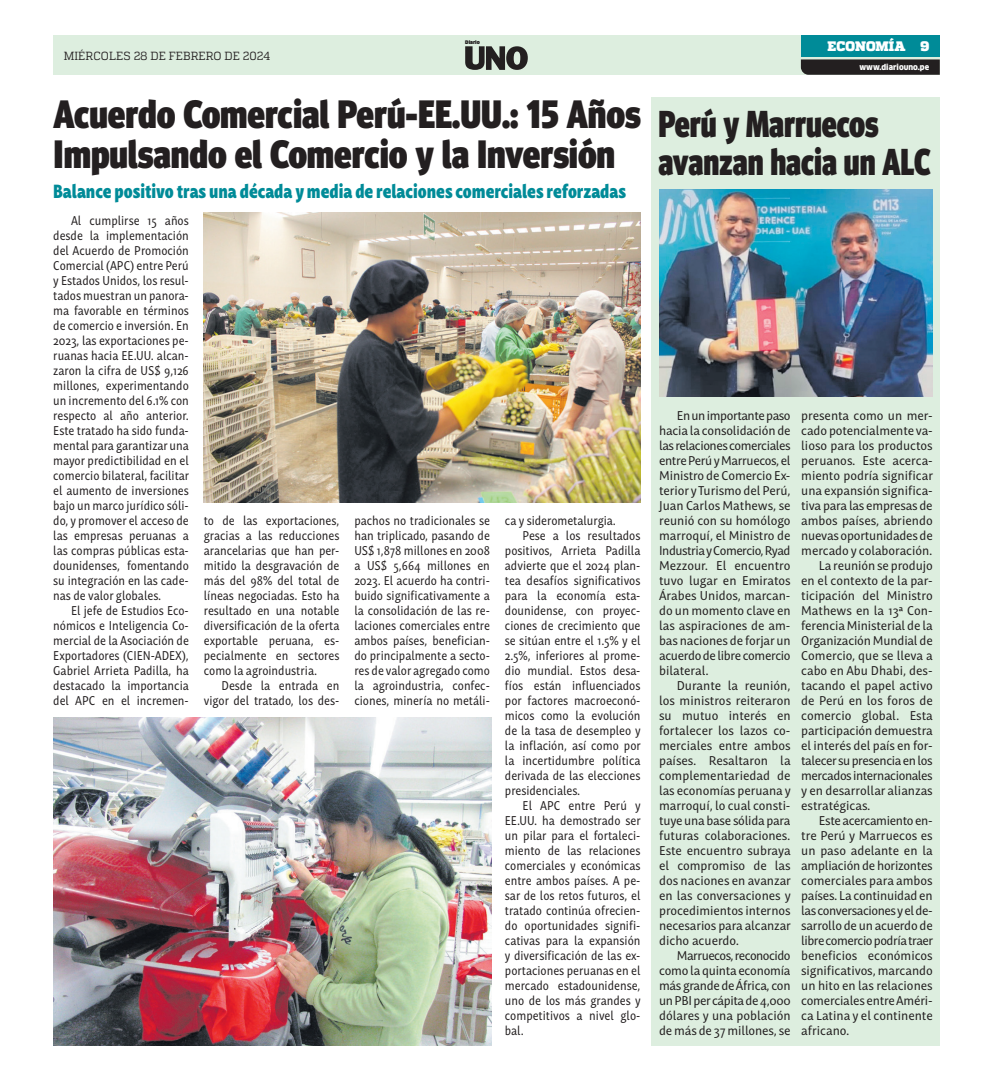
<style>
.page{position:relative;width:993px;height:1081px;background:#fff}
.page>*{position:absolute;margin:0;border:0;box-sizing:border-box;transform-origin:0 0}
.TITULAR{font:900 39.62px/40px "Meta Head OT";color:#231f20;scale:.89 1}
.TITULAR_SECUNDARIO_GRID{font:900 37.5px/37.5px "Meta Head OT";color:#231f20;scale:.8 1}
.t1{font:900 18.75px "Mastro Sans";color:#008b98;scale:.82 1}
.t2{font:900 13.75px "Quadon";color:#fff}
.TEXTO_NOTA{font:12.5px/15px "Mastro Sans";color:#231f20;text-align:justify;scale:.88 1}
.TEXTO_NOTA-2{font:12.5px/15px "Mastro Sans";color:#231f20;text-align:justify;scale:.95 1}
.t3{font:11.75px "Quadon";color:#231f20;scale:.95 1}
.t4{font:900 7.88px "Clan Pro";color:#fff;scale:.95 1}
.t5{font:900 4.88px "Clan Pro";letter-spacing:-.01em;color:#231f20}
</style>
<div class="page">
<div style="left:53px;top:35px;width:886px;height:40px;background:#ddeedf"></div>
<div style="left:800px;top:35px;width:139px;height:22px;background:#008b98"></div>
<svg style="left:800px;top:59px;width:139px;height:16px;background:#2d2a2a"></svg>
<svg style="left:465px;top:46px;width:62px;height:24px"></svg>
<div style="left:651px;top:97px;width:288px;height:948px;background:#ddeedf"></div>
<img style="left:659px;top:190px;width:273px;height:206px">
<img style="left:204px;top:212px;width:436px;height:291px">
<img style="left:53px;top:717px;width:438px;height:328px">
<p class="t3" style="left:64px;top:49px;width:218px">MIÉRCOLES 28 DE FEBRERO DE 2024</p>
<p class="t5" style="left:465px;top:40px;width:16px">Diario</p>
<p class="t2" style="left:827px;top:38px;width:79px">ECONOMÍA</p>
<p class="t2" style="left:920px;top:38px;width:10px">9</p>
<p class="t4" style="left:859px;top:62px;width:75px">www.diariouno.pe</p>
<p class="TITULAR" style="left:54px;top:94px;width:661px">Acuerdo Comercial Perú-EE.UU.: 15 Años<br>Impulsando el Comercio y la Inversión</p>
<p class="TITULAR_SECUNDARIO_GRID" style="left:658px;top:104px;width:341px">Perú y Marruecos avanzan hacia un ALC</p>
<p class="t1" style="left:53px;top:175px;width:700px">Balance positivo tras una década y media de relaciones comerciales reforzadas</p>
<p class="TEXTO_NOTA" style="left:53px;top:212px;width:156px;text-indent:18px">Al cumplirse 15 años desde la implementación del Acuerdo de Promoción Comercial (APC) entre Perú y Estados Unidos, los resul&shy;tados muestran un panora&shy;ma favorable en términos de comercio e inversión. En 2023, las exportaciones pe&shy;ruanas hacia EE.UU. alcan&shy;zaron la cifra de US$ 9,126 millones, experimentando un incremento del 6.1% con respecto al año anterior.<br>Este tratado ha sido funda&shy;mental para garantizar una mayor predictibilidad en el comercio bilateral, facilitar el aumento de inversiones bajo un marco jurídico sóli&shy;do, y promover el acceso de las empresas peruanas a las compras públicas esta&shy;dounidenses, fomentando su integración en las cade&shy;nas de valor globales.</p>
<p class="TEXTO_NOTA" style="left:53px;top:602px;width:155px;text-indent:18px">El jefe de Estudios Eco&shy;nómicos e Inteligencia Co&shy;mercial de la Asociación de Exportadores (CIEN-ADEX), Gabriel Arrieta Padilla, ha destacado la importancia del APC en el incremen-</p>
<p class="TEXTO_NOTA" style="left:204px;top:512px;width:155px">to de las exportaciones, gracias a las reducciones arancelarias que han per&shy;mitido la desgravación de más del 98% del total de líneas negociadas. Esto ha resultado en una notable diversificación de la oferta exportable peruana, es&shy;pecialmente en sectores como la agroindustria.</p>
<p class="TEXTO_NOTA" style="left:204px;top:677px;width:155px;text-align:right">Desde la entrada en vigor del tratado, los des-</p>
<p class="TEXTO_NOTA" style="left:354px;top:512px;width:155px">pachos no tradicionales se han triplicado, pasando de US$ 1,878 millones en 2008 a US$ 5,664 millones en 2023. El acuerdo ha contri&shy;buido significativamente a la consolidación de las re&shy;laciones comerciales entre ambos países, benefician&shy;do principalmente a secto&shy;res de valor agregado como la agroindustria, confec&shy;ciones, minería no metáli-</p>
<p class="TEXTO_NOTA" style="left:504px;top:512px;width:128px">ca y siderometalurgia.</p>
<p class="TEXTO_NOTA" style="left:504px;top:527px;width:156px;text-indent:18px">Pese a los resultados positivos, Arrieta Padilla advierte que el 2024 plan&shy;tea desafíos significativos para la economía esta&shy;dounidense, con proyec&shy;ciones de crecimiento que se sitúan entre el 1.5% y el 2.5%, inferiores al prome&shy;dio mundial. Estos desa&shy;fíos están influenciados por factores macroeconó&shy;micos como la evolución de la tasa de desempleo y la inflación, así como por la incertidumbre política derivada de las elecciones presidenciales.</p>
<p class="TEXTO_NOTA" style="left:504px;top:797px;width:156px;text-indent:18px">El APC entre Perú y EE.UU. ha demostrado ser un pilar para el fortaleci&shy;miento de las relaciones comerciales y económicas entre ambos países. A pe&shy;sar de los retos futuros, el tratado continúa ofrecien&shy;do oportunidades signifi&shy;cativas para la expansión y diversificación de las ex&shy;portaciones peruanas en el mercado estadounidense, uno de los más grandes y competitivos a nivel glo&shy;bal.</p>
<p class="TEXTO_NOTA-2" style="left:659px;top:407px;width:140px;text-indent:18px">En un importante paso hacia la consolidación de las relaciones comerciales entre Perú y Marruecos, el Ministro de Comercio Ex&shy;terior y Turismo del Perú, Juan Carlos Mathews, se reunió con su homólogo marroquí, el Ministro de Industria y Comercio, Ryad Mezzour. El encuentro tuvo lugar en Emiratos Árabes Unidos, marcan&shy;do un momento clave en las aspiraciones de am&shy;bas naciones de forjar un acuerdo de libre comercio bilateral.</p>
<p class="TEXTO_NOTA-2" style="left:659px;top:677px;width:140px;text-indent:18px">Durante la reunión, los ministros reiteraron su mutuo interés en fortalecer los lazos co&shy;merciales entre ambos países. Resaltaron la complementariedad de las economías peruana y marroquí, lo cual consti&shy;tuye una base sólida para futuras colaboraciones.<br>Este encuentro subraya el compromiso de las dos naciones en avanzar en las conversaciones y procedimientos internos necesarios para alcanzar dicho acuerdo.</p>
<p class="TEXTO_NOTA-2" style="left:659px;top:947px;width:140px;text-indent:18px">Marruecos, reconocido como la quinta economía más grande de África, con un PBI per cápita de 4,000 dólares y una población de más de 37 millones, se</p>
<p class="TEXTO_NOTA-2" style="left:801px;top:407px;width:140px">presenta como un mer&shy;cado potencialmente va&shy;lioso para los productos peruanos. Este acerca&shy;miento podría significar una expansión significa&shy;tiva para las empresas de ambos países, abriendo nuevas oportunidades de mercado y colaboración.</p>
<p class="TEXTO_NOTA-2" style="left:801px;top:557px;width:140px;text-indent:18px">La reunión se produjo en el contexto de la par&shy;ticipación del Ministro Mathews en la 13ª Con&shy;ferencia Ministerial de la Organización Mundial de Comercio, que se lleva a cabo en Abu Dhabi, des&shy;tacando el papel activo de Perú en los foros de comercio global. Esta participación demuestra el interés del país en for&shy;talecer su presencia en los mercados internacionales y en desarrollar alianzas estratégicas.</p>
<p class="TEXTO_NOTA-2" style="left:801px;top:812px;width:140px;text-indent:18px">Este acercamiento en&shy;tre Perú y Marruecos es un paso adelante en la ampliación de horizontes comerciales para ambos países. La continuidad en las conversaciones y el de&shy;sarrollo de un acuerdo de libre comercio podría traer beneficios económicos significativos, marcando un hito en las relaciones comerciales entre Améri&shy;ca Latina y el continente africano.</p>
</div>
